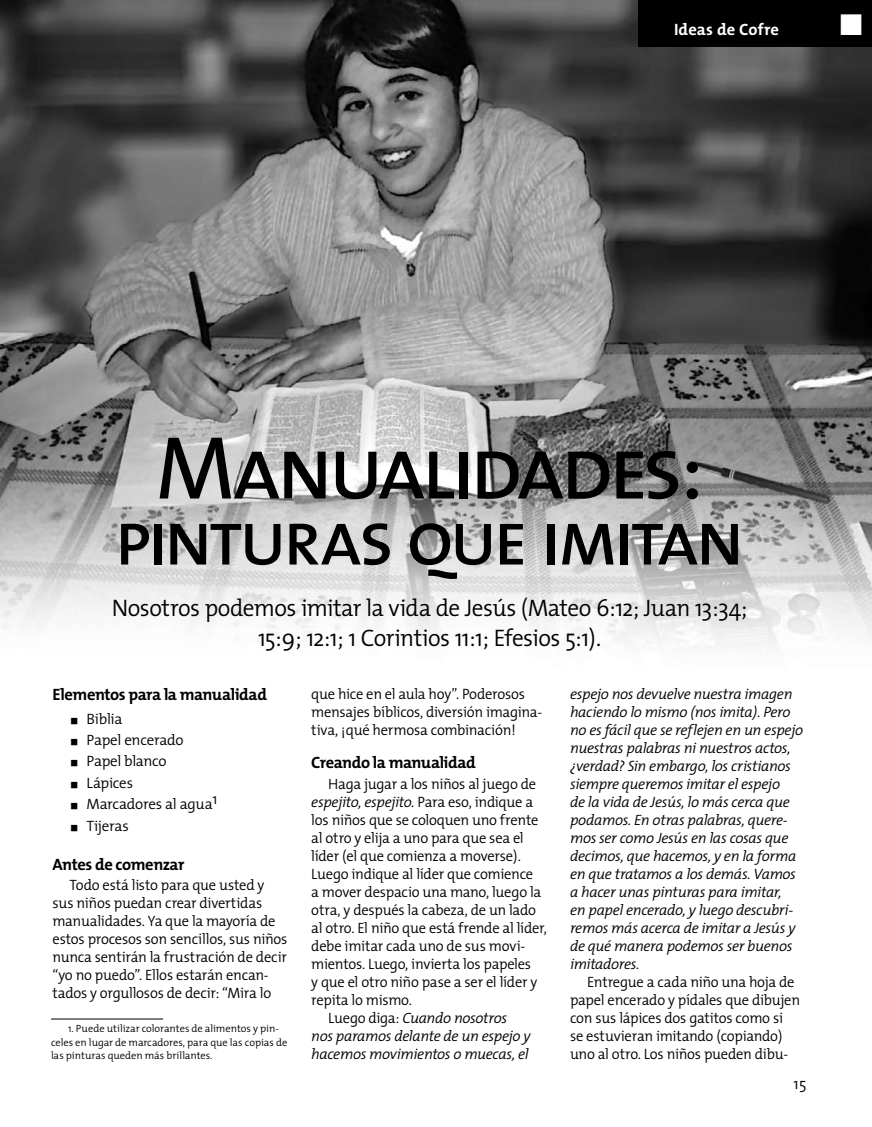
<style>
.page{position:relative;width:872px;height:1127px;background:#fff}
.page>*{position:absolute;margin:0;border:0;box-sizing:border-box;transform-origin:0 0}
.t1{font:90px "The Mix Caps";letter-spacing:-.065em;color:#000}
.t2{font:78px "The Mix Caps";letter-spacing:-.065em;color:#000}
.t3{font:33px "Apple Symbols";color:#fff}
.t4{font:300 24px/30px "The Mix";letter-spacing:-.025em;color:#000;text-align:center}
.t5{font:700 16.5px "The Mix";letter-spacing:-.03em;color:#000}
.t6{font:700 16.5px "The Mix";letter-spacing:.005em;color:#fff}
.t7{font:300 15.75px "The Mix";color:#000}
.t8{font:300 15px/18px "The Mix";letter-spacing:-.02em;color:#000}
.t9{font:italic 300 15px/18px "The Mix";letter-spacing:-.025em;color:#000}
.t10{font:300 10.5px/13.5px "The Mix";letter-spacing:-.005em;color:#000}
.s1{font-style:normal}
</style>
<div class="page">
<img style="left:0;top:0;width:872px;height:1020px">
<div style="left:638px;top:0;width:234px;height:47px;background:#000"></div>
<hr style="left:51px;top:1018px;width:112px;height:1px;background:#000">
<p class="t6" style="left:674px;top:15px;width:106px">Ideas de Cofre</p>
<h3 class="t3" style="left:836px;top:3px;width:31px">■</h3>
<h1 class="t1" style="left:155px;top:393px;width:550px">Manualidades:</h1>
<h2 class="t2" style="left:114px;top:473px;width:633px">pinturas que imitan</h2>
<h3 class="t4" style="left:112px;top:592px;width:637px">Nosotros podemos imitar la vida de Jesús (Mateo 6:12; Juan 13:34;<br>15:9; 12:1; 1 Corintios 11:1; Efesios 5:1).</h3>
<p class="t5" style="left:53px;top:681px;width:216px">Elementos para la manualidad</p>
<p class="t8" style="left:70px;top:707px;width:149px;line-height:21.5px">◼ Biblia<br>◼ Papel encerado<br>◼ Papel blanco<br>◼ Lápices<br>◼ Marcadores al agua1 ◼ Tijeras</p>
<p class="t5" style="left:53px;top:850px;width:133px">Antes de comenzar</p>
<p class="t8" style="left:53px;top:875px;width:236px;text-indent:17px">Todo está listo para que usted y sus niños puedan crear divertidas manualidades. Ya que la mayoría de estos procesos son sencillos, sus niños nunca sentirán la frustración de decir “yo no puedo”. Ellos estarán encan&shy;tados y orgullosos de decir: “Mira lo</p>
<p class="t10" style="left:51px;top:1021px;width:238px;text-indent:17px">1. Puede utilizar colorantes de alimentos y pin&shy;celes en lugar de marcadores, para que las copias de las pinturas queden más brillantes.</p>
<p class="t8" style="left:311px;top:684px;width:232px">que hice en el aula hoy”. Poderosos mensajes bíblicos, diversión imagina&shy;tiva, ¡qué hermosa combinación!</p>
<p class="t5" style="left:311px;top:749px;width:166px">Creando la manualidad</p>
<p class="t8" style="left:328px;top:774px;width:209px">Haga jugar a los niños al juego de</p>
<p class="t9" style="left:311px;top:792px;width:223px">espejito, espejito. <span class="s1">Para eso, indique a</span></p>
<p class="t8" style="left:311px;top:810px;width:229px">los niños que se coloquen uno frente</p>
<p class="t8" style="left:311px;top:828px;width:214px">al otro y elija a uno para que sea el</p>
<p class="t8" style="left:311px;top:846px;width:211px">líder (el que comienza a moverse).</p>
<p class="t8" style="left:311px;top:864px;width:223px">Luego indique al líder que comience</p>
<p class="t8" style="left:311px;top:882px;width:231px">a mover despacio una mano, luego la</p>
<p class="t8" style="left:311px;top:900px;width:226px">otra, y después la cabeza, de un lado</p>
<p class="t8" style="left:311px;top:918px;width:237px">al otro. El niño que está frende al líder,</p>
<p class="t8" style="left:311px;top:936px;width:215px">debe imitar cada uno de sus movi-</p>
<p class="t8" style="left:311px;top:954px;width:221px">mientos. Luego, invierta los papeles</p>
<p class="t8" style="left:311px;top:972px;width:227px">y que el otro niño pase a ser el líder y</p>
<p class="t8" style="left:311px;top:990px;width:102px">repita lo mismo.</p>
<p class="t9" style="left:328px;top:1008px;width:180px"><span class="s1">Luego diga:</span> Cuando nosotros</p>
<p class="t9" style="left:311px;top:1026px;width:221px">nos paramos delante de un espejo y</p>
<p class="t9" style="left:311px;top:1044px;width:219px">hacemos movimientos o muecas, el</p>
<p class="t9" style="left:570px;top:684px;width:235px">espejo nos devuelve nuestra imagen haciendo lo mismo (nos imita). Pero no es fácil que se reflejen en un espejo nuestras palabras ni nuestros actos, ¿verdad? Sin embargo, los cristianos siempre queremos imitar el espejo<br>de la vida de Jesús, lo más cerca que podamos. En otras palabras, quere&shy;mos ser como Jesús en las cosas que decimos, que hacemos, y en la forma en que tratamos a los demás. Vamos a hacer unas pinturas para imitar,<br>en papel encerado, y luego descubri&shy;remos más acerca de imitar a Jesús y de qué manera podemos ser buenos imitadores.</p>
<p class="t8" style="left:570px;top:972px;width:231px;text-indent:17px">Entregue a cada niño una hoja de papel encerado y pídales que dibujen con sus lápices dos gatitos como si se estuvieran imitando (copiando) uno al otro. Los niños pueden dibu-</p>
<p class="t7" style="left:793px;top:1070px;width:15px">15</p>
</div>
